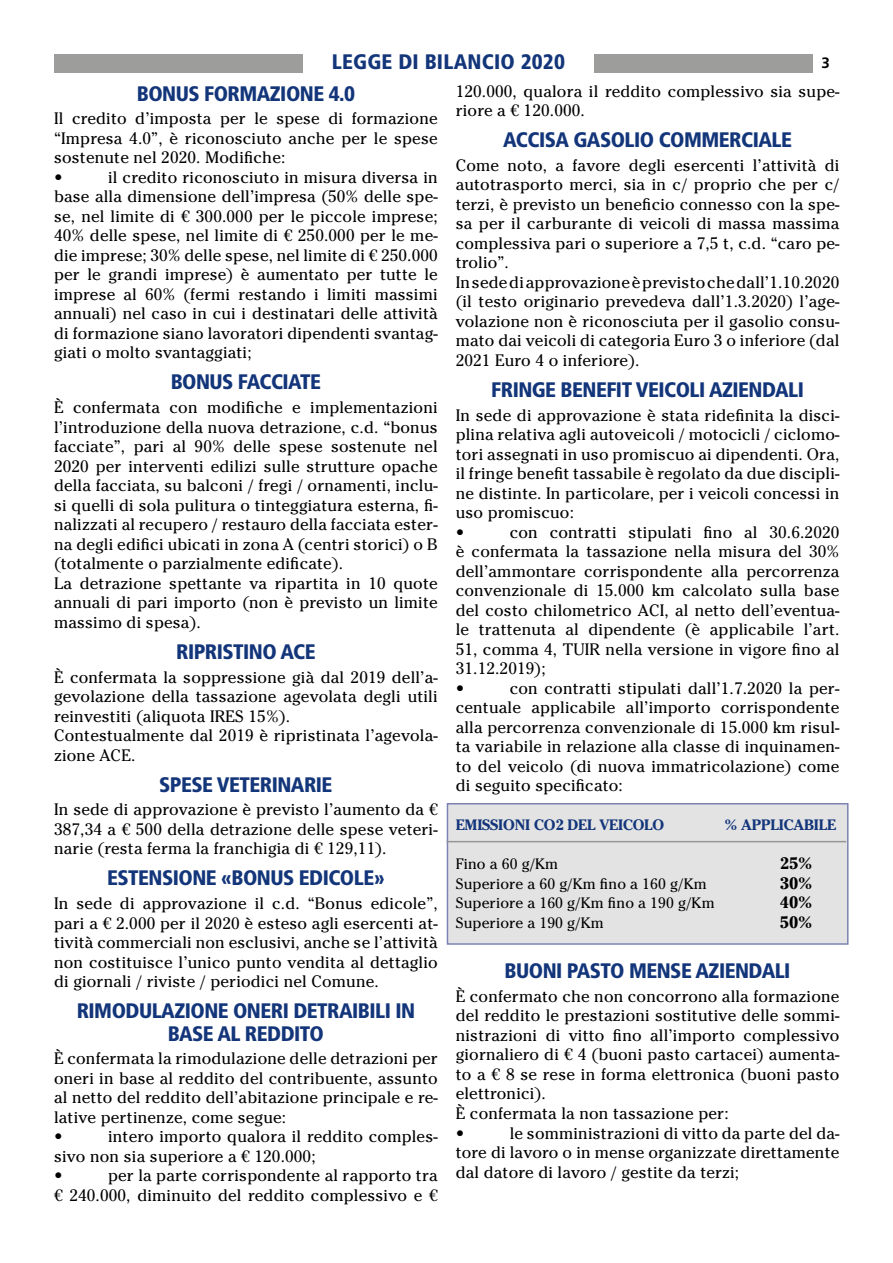
<style>
.page{position:relative;width:893px;height:1263px;background:#fff}
.page>*{position:absolute;margin:0;border:0;box-sizing:border-box;transform-origin:0 0}
.t1{font:900 condensed 21px/22.5px "Frutiger LT Std";letter-spacing:-.025em;color:#13357a;text-align:center}
.t2{font:900 condensed 21px "Frutiger LT Std";letter-spacing:.01em;color:#13357a}
.t3{font:16.5px/19.5px "Cheltenham Std";letter-spacing:.01em;color:#000}
.t4{font:700 16.5px "Cheltenham Std";letter-spacing:.01em;color:#000}
.t5{font:15px "Cheltenham Std";letter-spacing:.01em;color:#000}
.t6{font:700 15px "Cheltenham Std";letter-spacing:-.01em;color:#13357a}
.t7{font:700 15px "Frutiger LT Std";color:#000}
</style>
<div class="page">
<div style="left:54px;top:55px;width:758px;height:18px;background:#9d9d9c"></div>
<div style="left:447px;top:803px;width:401px;height:142px;background:#e3e3e3;border:2px solid #7c83b4"></div>
<div style="left:303px;top:53px;width:291px;height:26px;background:#fff"></div>
<hr style="left:446px;top:841px;width:400px;height:1px;background:#979696">
<p class="t2" style="left:332px;top:49px;width:235px">LEGGE DI BILANCIO 2020</p>
<p class="t7" style="left:821px;top:54px;width:10px">3</p>
<p class="t1" style="left:137px;top:82px;width:220px">BONUS FORMAZIONE 4.0</p>
<p class="t3" style="left:54px;top:109px;width:385px">Il credito d’imposta per le spese di formazione “Impresa 4.0”, è riconosciuto anche per le spese sostenute nel 2020. Modifiche:<br>•</p>
<p class="t3" style="left:54px;top:168px;width:385px;text-align:justify;text-indent:54px">il credito riconosciuto in misura diversa in base alla dimensione dell’impresa (50% delle spe&shy;se, nel limite di € 300.000 per le piccole imprese; 40% delle spese, nel limite di € 250.000 per le me&shy;die imprese; 30% delle spese, nel limite di € 250.000 per le grandi imprese) è aumentato per tutte le imprese al 60% (fermi restando i limiti massimi annuali) nel caso in cui i destinatari delle attività di formazione siano lavoratori dipendenti svantag&shy;giati o molto svantaggiati;</p>
<p class="t1" style="left:171px;top:371px;width:152px">BONUS FACCIATE</p>
<p class="t3" style="left:54px;top:398px;width:385px">È confermata con modifiche e implementazioni l’introduzione della nuova detrazione, c.d. “bonus facciate”, pari al 90% delle spese sostenute nel 2020 per interventi edilizi sulle strutture opache della facciata, su balconi / fregi / ornamenti, inclu&shy;si quelli di sola pulitura o tinteggiatura esterna, fi&shy;nalizzati al recupero / restauro della facciata ester&shy;na degli edifici ubicati in zona A (centri storici) o B (totalmente o parzialmente edificate).<br>La detrazione spettante va ripartita in 10 quote annuali di pari importo (non è previsto un limite massimo di spesa).</p>
<p class="t1" style="left:176px;top:640px;width:141px">RIPRISTINO ACE</p>
<p class="t3" style="left:54px;top:667px;width:385px">È confermata la soppressione già dal 2019 dell’a&shy;gevolazione della tassazione agevolata degli utili reinvestiti (aliquota IRES 15%).<br>Contestualmente dal 2019 è ripristinata l’agevola&shy;zione ACE.</p>
<p class="t1" style="left:159px;top:773px;width:175px">SPESE VETERINARIE</p>
<p class="t3" style="left:54px;top:800px;width:385px;text-align:justify">In sede di approvazione è previsto l’aumento da € 387,34 a € 500 della detrazione delle spese veteri&shy;narie (resta ferma la franchigia di € 129,11).</p>
<p class="t1" style="left:107px;top:867px;width:279px">ESTENSIONE «BONUS EDICOLE»</p>
<p class="t3" style="left:54px;top:894px;width:385px;text-align:justify">In sede di approvazione il c.d. “Bonus edicole”, pari a € 2.000 per il 2020 è esteso agli esercenti at&shy;tività commerciali non esclusivi, anche se l’attività non costituisce l’unico punto vendita al dettaglio di giornali / riviste / periodici nel Comune.</p>
<p class="t1" style="left:77px;top:999px;width:340px">RIMODULAZIONE ONERI DETRAIBILI IN<br>BASE AL REDDITO</p>
<p class="t3" style="left:54px;top:1049px;width:385px">È confermata la rimodulazione delle detrazioni per oneri in base al reddito del contribuente, assunto al netto del reddito dell’abitazione principale e re&shy;lative pertinenze, come segue:<br>•</p>
<p class="t3" style="left:54px;top:1127px;width:385px;text-indent:54px">intero importo qualora il reddito comples&shy;sivo non sia superiore a € 120.000;<br>•</p>
<p class="t3" style="left:54px;top:1166px;width:385px;text-align:right">per la parte corrispondente al rapporto tra<br>€ 240.000, diminuito del reddito complessivo e €</p>
<p class="t3" style="left:456px;top:81px;width:385px">120.000, qualora il reddito complessivo sia supe&shy;riore a € 120.000.</p>
<p class="t1" style="left:503px;top:128px;width:290px">ACCISA GASOLIO COMMERCIALE</p>
<p class="t3" style="left:456px;top:155px;width:385px">Come noto, a favore degli esercenti l’attività di autotrasporto merci, sia in c/ proprio che per c/ terzi, è previsto un beneficio connesso con la spe&shy;sa per il carburante di veicoli di massa massima complessiva pari o superiore a 7,5 t, c.d. “caro pe&shy;trolio”.<br>In sede di approvazione è previsto che dall’1.10.2020 (il testo originario prevedeva dall’1.3.2020) l’age&shy;volazione non è riconosciuta per il gasolio consu&shy;mato dai veicoli di categoria Euro 3 o inferiore (dal 2021 Euro 4 o inferiore).</p>
<p class="t1" style="left:491px;top:378px;width:314px">FRINGE BENEFIT VEICOLI AZIENDALI</p>
<p class="t3" style="left:456px;top:405px;width:385px">In sede di approvazione è stata ridefinita la disci&shy;plina relativa agli autoveicoli / motocicli / ciclomo&shy;tori assegnati in uso promiscuo ai dipendenti. Ora, il fringe benefit tassabile è regolato da due discipli&shy;ne distinte. In particolare, per i veicoli concessi in uso promiscuo:<br>•</p>
<p class="t3" style="left:456px;top:522px;width:385px;text-indent:54px">con contratti stipulati fino al 30.6.2020 è confermata la tassazione nella misura del 30% dell’ammontare corrispondente alla percorrenza convenzionale di 15.000 km calcolato sulla base del costo chilometrico ACI, al netto dell’eventua&shy;le trattenuta al dipendente (è applicabile l’art.<br>51, comma 4, TUIR nella versione in vigore fino al 31.12.2019);<br>•</p>
<p class="t3" style="left:456px;top:678px;width:385px;text-align:justify;text-indent:54px">con contratti stipulati dall’1.7.2020 la per&shy;centuale applicabile all’importo corrispondente alla percorrenza convenzionale di 15.000 km risul&shy;ta variabile in relazione alla classe di inquinamen&shy;to del veicolo (di nuova immatricolazione) come di seguito specificato:</p>
<p class="t6" style="left:456px;top:816px;width:210px">EMISSIONI CO2 DEL VEICOLO</p>
<p class="t6" style="left:725px;top:816px;width:113px">% APPLICABILE</p>
<p class="t5" style="left:456px;top:855px;width:104px">Fino a 60 g/Km</p>
<p class="t4" style="left:780px;top:853px;width:34px">25%</p>
<p class="t5" style="left:456px;top:875px;width:252px">Superiore a 60 g/Km fino a 160 g/Km</p>
<p class="t4" style="left:780px;top:873px;width:34px">30%</p>
<p class="t5" style="left:456px;top:894px;width:260px">Superiore a 160 g/Km fino a 190 g/Km</p>
<p class="t4" style="left:780px;top:892px;width:34px">40%</p>
<p class="t5" style="left:456px;top:914px;width:149px">Superiore a 190 g/Km</p>
<p class="t4" style="left:780px;top:912px;width:34px">50%</p>
<p class="t1" style="left:505px;top:959px;width:287px">BUONI PASTO MENSE AZIENDALI</p>
<p class="t3" style="left:456px;top:986px;width:385px">È confermato che non concorrono alla formazione del reddito le prestazioni sostitutive delle sommi&shy;nistrazioni di vitto fino all’importo complessivo giornaliero di € 4 (buoni pasto cartacei) aumenta&shy;to a € 8 se rese in forma elettronica (buoni pasto elettronici).<br>È confermata la non tassazione per:<br>•</p>
<p class="t3" style="left:456px;top:1123px;width:385px;text-align:justify;text-indent:54px">le somministrazioni di vitto da parte del da&shy;tore di lavoro o in mense organizzate direttamente dal datore di lavoro / gestite da terzi;</p>
</div>
